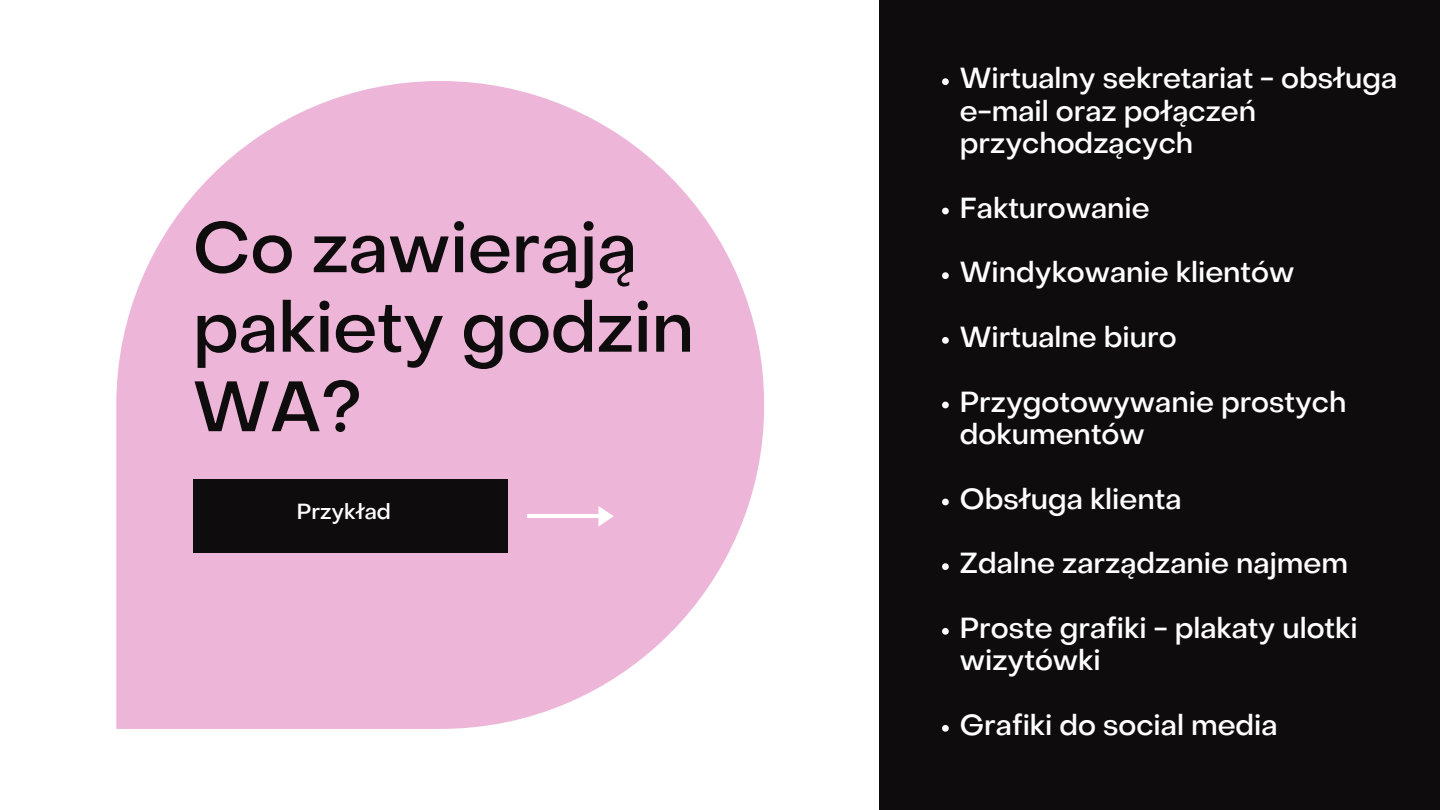
<style>
.page{position:relative;width:1440px;height:810px;background:#fff}
.page>*{position:absolute;margin:0;border:0;box-sizing:border-box;transform-origin:0 0}
.t1{font:500 70.4px/79.5px "Object Sans";color:#0e0c0c}
.t2{font:500 28.7px/32.3px "Object Sans";color:#fff}
.t3{font:500 21.6px "Object Sans";color:#fff}
</style>
<div class="page">
<svg style="left:116px;top:81px;width:648px;height:648px;fill:#edb6d8"></svg>
<div style="left:193px;top:480px;width:315px;height:73px;background:#0e0c0c"></div>
<hr style="left:527px;top:515px;width:75px;height:3px;background:#fffffe">
<svg style="left:598px;top:506px;width:16px;height:21px"></svg>
<div style="left:879px;top:0;width:561px;height:810px;background:#0e0c0c"></div>
<svg style="left:942px;top:78px;width:7px;height:7px"></svg>
<svg style="left:942px;top:208px;width:7px;height:6px"></svg>
<svg style="left:942px;top:272px;width:7px;height:7px"></svg>
<svg style="left:942px;top:337px;width:7px;height:7px"></svg>
<svg style="left:942px;top:402px;width:7px;height:6px"></svg>
<svg style="left:942px;top:499px;width:7px;height:6px"></svg>
<svg style="left:942px;top:563px;width:7px;height:7px"></svg>
<svg style="left:942px;top:628px;width:7px;height:7px"></svg>
<svg style="left:942px;top:725px;width:7px;height:7px"></svg>
<p class="t1" style="left:193px;top:215px;width:503px">Co zawierają pakiety godzin<br>WA?</p>
<p class="t3" style="left:297px;top:503px;width:96px">Przykład</p>
<p class="t2" style="left:960px;top:65px;width:439px">Wirtualny sekretariat - obsługa e-mail oraz połączeń przychodzących</p>
<p class="t2" style="left:960px;top:194px;width:191px">Fakturowanie</p>
<p class="t2" style="left:960px;top:259px;width:336px">Windykowanie klientów</p>
<p class="t2" style="left:960px;top:324px;width:218px">Wirtualne biuro</p>
<p class="t2" style="left:960px;top:388px;width:388px">Przygotowywanie prostych dokumentów</p>
<p class="t2" style="left:960px;top:485px;width:223px">Obsługa klienta</p>
<p class="t2" style="left:960px;top:550px;width:390px">Zdalne zarządzanie najmem</p>
<p class="t2" style="left:960px;top:615px;width:399px">Proste grafiki - plakaty ulotki wizytówki</p>
<p class="t2" style="left:960px;top:712px;width:319px">Grafiki do social media</p>
</div>
